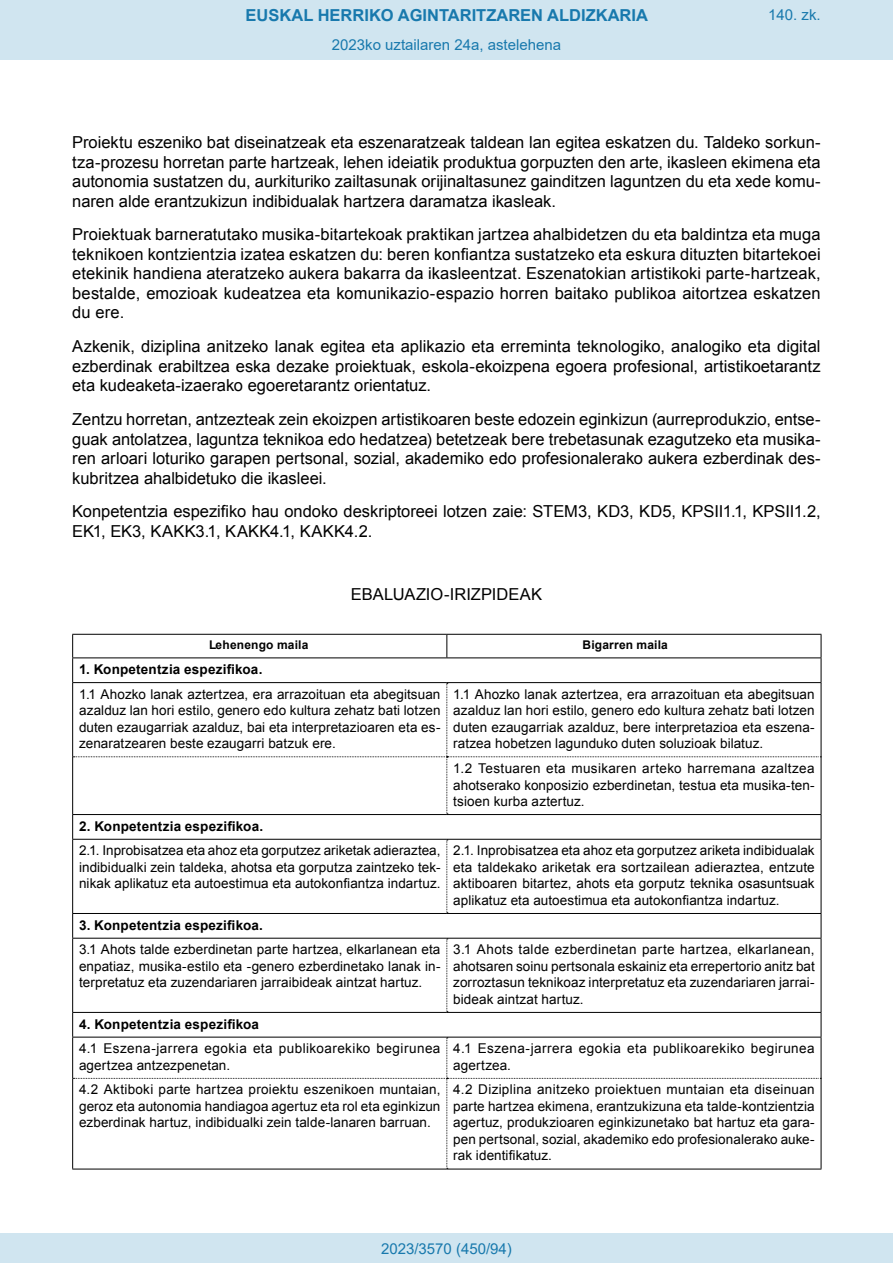
<style>
.page{position:relative;width:893px;height:1263px;background:#fff}
.page>*{position:absolute;margin:0;border:0;box-sizing:border-box;transform-origin:0 0}
.t1{font:16.5px/19.5px "Arial";color:#000;text-align:justify}
.t2{font:700 16.5px "Arial";color:#1879ad}
.Paginacion_Centro{font:15px "Arial";color:#1879ad}
.t3{font:13.5px/16.5px "Arial";letter-spacing:.005em;color:#000;text-align:justify}
.t4{font:13.5px/24.8px "Arial";letter-spacing:.035em;color:#000}
.t5{font:700 12px "Arial";letter-spacing:.015em;color:#000}
.s1{font-weight:700}
</style>
<div class="page">
<hr style="left:72px;top:634px;width:375px;height:1px;background:#000">
<hr style="left:447px;top:634px;width:374px;height:1px;background:#000">
<svg style="left:72px;top:635px;width:750px;height:534px"></svg>
<hr style="left:72px;top:1037px;width:1px;height:41px;background:#000">
<hr style="left:821px;top:1037px;width:1px;height:41px;background:#000">
<hr style="left:72px;top:1078px;width:1px;height:91px;background:#000">
<hr style="left:821px;top:1078px;width:1px;height:91px;background:#000">
<hr style="left:72px;top:1169px;width:375px;height:1px;background:#000">
<hr style="left:447px;top:1169px;width:374px;height:1px;background:#000">
<div style="left:0;top:0;width:893px;height:60px;background:#d0e5f0"></div>
<div style="left:0;top:1233px;width:893px;height:30px;background:#d0e5f0"></div>
<p class="t2" style="left:246px;top:3px;width:404px">EUSKAL HERRIKO AGINTARITZAREN ALDIZKARIA</p>
<p class="Paginacion_Centro" style="left:768px;top:5px;width:54px">140. zk.</p>
<p class="Paginacion_Centro" style="left:332px;top:35px;width:231px">2023ko uztailaren 24a, astelehena</p>
<p class="t1" style="left:72px;top:133px;width:750px">Proiektu eszeniko bat diseinatzeak eta eszenaratzeak taldean lan egitea eskatzen du. Taldeko sorkun&shy;tza-prozesu horretan parte hartzeak, lehen ideiatik produktua gorpuzten den arte, ikasleen ekimena eta autonomia sustatzen du, aurkituriko zailtasunak orijinaltasunez gainditzen laguntzen du eta xede komu&shy;naren alde erantzukizun indibidualak hartzera daramatza ikasleak.</p>
<p class="t1" style="left:72px;top:225px;width:750px">Proiektuak barneratutako musika-bitartekoak praktikan jartzea ahalbidetzen du eta baldintza eta muga teknikoen kontzientzia izatea eskatzen du: beren konfiantza sustatzeko eta eskura dituzten bitartekoei etekinik handiena ateratzeko aukera bakarra da ikasleentzat. Eszenatokian artistikoki parte-hartzeak, bestalde, emozioak kudeatzea eta komunikazio-espazio horren baitako publikoa aitortzea eskatzen du ere.</p>
<p class="t1" style="left:72px;top:337px;width:750px">Azkenik, diziplina anitzeko lanak egitea eta aplikazio eta erreminta teknologiko, analogiko eta digital ezberdinak erabiltzea eska dezake proiektuak, eskola-ekoizpena egoera profesional, artistikoetarantz eta kudeaketa-izaerako egoeretarantz orientatuz.</p>
<p class="t1" style="left:72px;top:410px;width:750px">Zentzu horretan, antzezteak zein ekoizpen artistikoaren beste edozein eginkizun (aurreprodukzio, entse&shy;guak antolatzea, laguntza teknikoa edo hedatzea) betetzeak bere trebetasunak ezagutzeko eta musika&shy;ren arloari loturiko garapen pertsonal, sozial, akademiko edo profesionalerako aukera ezberdinak des&shy;kubritzea ahalbidetuko die ikasleei.</p>
<p class="t1" style="left:72px;top:502px;width:750px">Konpetentzia espezifiko hau ondoko deskriptoreei lotzen zaie: STEM3, KD3, KD5, KPSII1.1, KPSII1.2,<br>EK1, EK3, KAKK3.1, KAKK4.1, KAKK4.2.</p>
<p class="t1" style="left:351px;top:585px;width:193px">EBALUAZIO-IRIZPIDEAK</p>
<p class="t5" style="left:209px;top:637px;width:101px">Lehenengo maila</p>
<p class="t5" style="left:583px;top:637px;width:87px">Bigarren maila</p>
<p class="t3" style="left:79px;top:657px;width:363px;line-height:24.8px"><span class="s1">1. Konpetentzia espezifikoa.<br></span>1.1 Ahozko lanak aztertzea, era arrazoituan eta abegitsuan</p>
<p class="t3" style="left:79px;top:702px;width:363px">azalduz lan hori estilo, genero edo kultura zehatz bati lotzen duten ezaugarriak azalduz, bai eta interpretazioaren eta es&shy;zenaratzearen beste ezaugarri batzuk ere.</p>
<p class="t3" style="left:453px;top:686px;width:363px">1.1 Ahozko lanak aztertzea, era arrazoituan eta abegitsuan azalduz lan hori estilo, genero edo kultura zehatz bati lotzen duten ezaugarriak azalduz, bere interpretazioa eta eszena&shy;ratzea hobetzen lagunduko duten soluzioak bilatuz.</p>
<p class="t3" style="left:453px;top:760px;width:363px">1.2 Testuaren eta musikaren arteko harremana azaltzea ahotserako konposizio ezberdinetan, testua eta musika-ten&shy;tsioen kurba aztertuz.</p>
<p class="t3" style="left:79px;top:814px;width:363px;line-height:24.8px"><span class="s1">2. Konpetentzia espezifikoa.<br></span>2.1. Inprobisatzea eta ahoz eta gorputzez ariketak adieraztea,</p>
<p class="t3" style="left:79px;top:859px;width:363px">indibidualki zein taldeka, ahotsa eta gorputza zaintzeko tek&shy;nikak aplikatuz eta autoestimua eta autokonfiantza indartuz.</p>
<p class="t3" style="left:79px;top:913px;width:363px;line-height:24.8px"><span class="s1">3. Konpetentzia espezifikoa.<br></span>3.1 Ahots talde ezberdinetan parte hartzea, elkarlanean eta</p>
<p class="t3" style="left:79px;top:958px;width:363px">enpatiaz, musika-estilo eta -genero ezberdinetako lanak in&shy;terpretatuz eta zuzendariaren jarraibideak aintzat hartuz.</p>
<p class="t4" style="left:79px;top:1011px;width:363px"><span class="s1">4. Konpetentzia espezifikoa<br></span>4.1 Eszena-jarrera egokia eta publikoarekiko begirunea</p>
<p class="t3" style="left:79px;top:1057px;width:153px">agertzea antzezpenetan.</p>
<p class="t3" style="left:453px;top:842px;width:363px">2.1. Inprobisatzea eta ahoz eta gorputzez ariketa indibidualak eta taldekako ariketak era sortzailean adieraztea, entzute aktiboaren bitartez, ahots eta gorputz teknika osasuntsuak aplikatuz eta autoestimua eta autokonfiantza indartuz.</p>
<p class="t3" style="left:453px;top:941px;width:363px">3.1 Ahots talde ezberdinetan parte hartzea, elkarlanean, ahotsaren soinu pertsonala eskainiz eta errepertorio anitz bat zorroztasun teknikoaz interpretatuz eta zuzendariaren jarrai&shy;bideak aintzat hartuz.</p>
<p class="t4" style="left:453px;top:1040px;width:363px;line-height:16.5px">4.1 Eszena-jarrera egokia eta publikoarekiko begirunea agertzea.</p>
<p class="t3" style="left:79px;top:1081px;width:363px">4.2 Aktiboki parte hartzea proiektu eszenikoen muntaian, geroz eta autonomia handiagoa agertuz eta rol eta eginkizun ezberdinak hartuz, indibidualki zein talde-lanaren barruan.</p>
<p class="t3" style="left:453px;top:1081px;width:363px">4.2 Diziplina anitzeko proiektuen muntaian eta diseinuan parte hartzea ekimena, erantzukizuna eta talde-kontzientzia agertuz, produkzioaren eginkizunetako bat hartuz eta gara&shy;pen pertsonal, sozial, akademiko edo profesionalerako auke&shy;rak identifikatuz.</p>
<p class="Paginacion_Centro" style="left:381px;top:1238px;width:132px">2023/3570 (450/94)</p>
</div>
